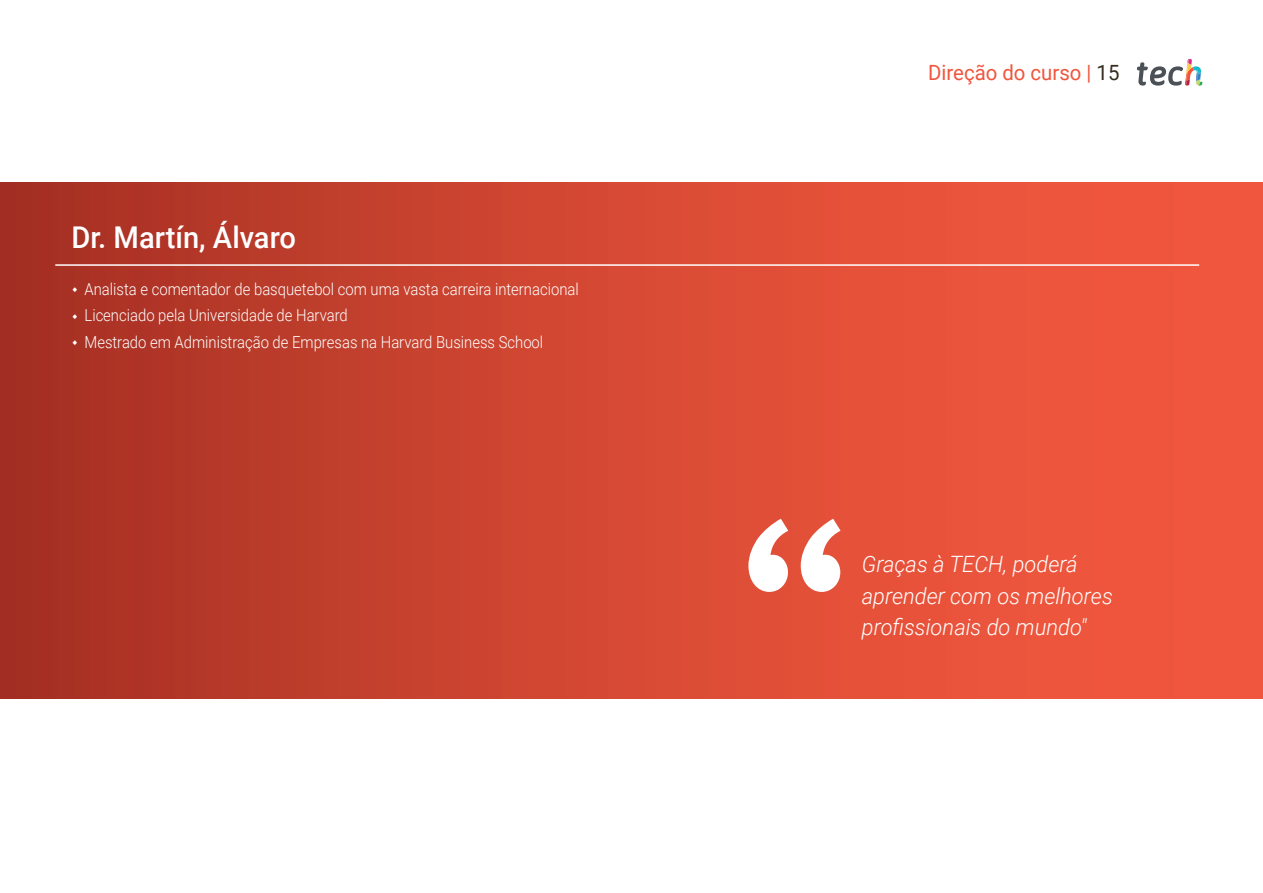
<style>
.page{position:relative;width:1263px;height:893px;background:#fff}
.page>*{position:absolute;margin:0;border:0;box-sizing:border-box;transform-origin:0 0}
.Portadilla{font:500 30px "Roboto";color:#fff}
.Destacados{font:italic 300 22.5px/31.5px "Roboto";color:#fff}
.Sección___Pag{font:21px "Roboto";color:#f0563d}
.t1{font:300 16.5px "Roboto";color:#fff;scale:.9 1}
.s1{color:#342d1f}
</style>
<div class="page">
<svg style="left:1137px;top:59px;width:65px;height:27px"></svg>
<div style="left:0;top:182px;width:1263px;height:516px;background:linear-gradient(to right,#a93224,#fc5d41)"></div>
<svg style="left:748px;top:519px;width:92px;height:73px"></svg>
<hr style="left:55px;top:264px;width:1144px;height:2px;background:#fff">
<svg style="left:73px;top:287px;width:4px;height:5px"></svg>
<svg style="left:73px;top:314px;width:4px;height:5px"></svg>
<svg style="left:73px;top:340px;width:4px;height:5px"></svg>
<p class="Portadilla" style="left:71px;top:216px;width:226px">Dr. Martín, Álvaro</p>
<p class="t1" style="left:85px;top:277px;width:551px">Analista e comentador de basquetebol com uma vasta carreira internacional</p>
<p class="t1" style="left:85px;top:304px;width:294px">Licenciado pela Universidade de Harvard</p>
<p class="t1" style="left:85px;top:331px;width:511px">Mestrado em Administração de Empresas na Harvard Business School</p>
<p class="Sección___Pag" style="left:928px;top:57px;width:193px">Direção do curso | <span class="s1">15</span></p>
<p class="Destacados" style="left:862px;top:548px;width:252px">Graças à TECH, poderá aprender com os melhores profissionais do mundo"</p>
</div>
